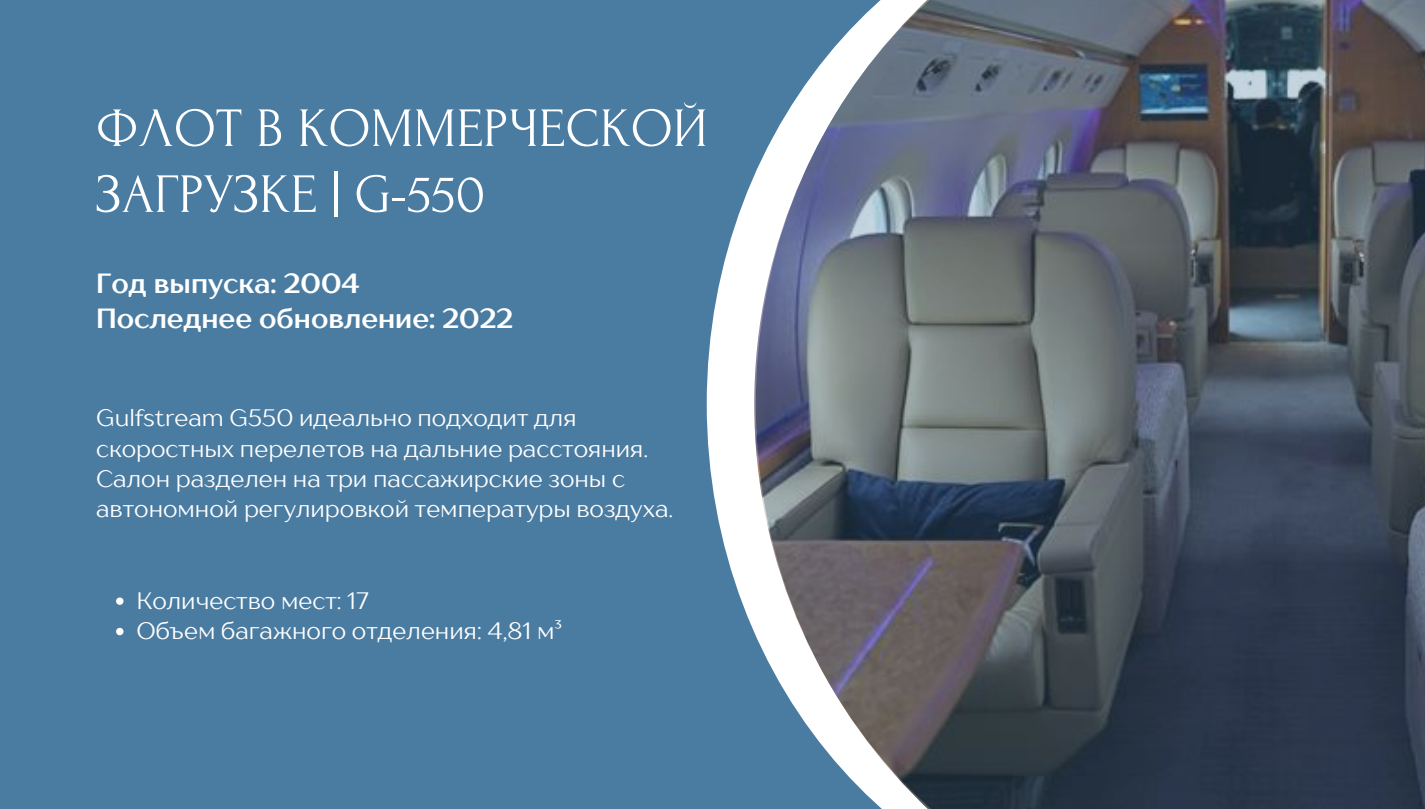
<style>
.page{position:relative;width:1425px;height:809px;background:#fff}
.page>*{position:absolute;margin:0;border:0;box-sizing:border-box;transform-origin:0 0}
.t1{font:55.25px/65.8px "Forum";color:#fff}
.t2{font:700 27.75px/35.5px "TT Drugs";color:#fff}
.t3{font:23.75px/30.2px "TT Drugs";color:#fff}
</style>
<div class="page">
<div style="left:0;top:0;width:1425px;height:808px;background:#4a7ba1"></div>
<svg style="left:707px;top:176px;width:47px;height:456px;fill:#fff"></svg>
<img style="left:754px;top:0;width:671px;height:808px">
<svg style="left:116px;top:597px;width:7px;height:7px"></svg>
<svg style="left:116px;top:627px;width:7px;height:8px"></svg>
<h1 class="t1" style="left:96px;top:96px;width:613px">ФЛОТ В КОММЕРЧЕСКОЙ<br>ЗАГРУЗКЕ | G-550</h1>
<p class="t2" style="left:96px;top:264px;width:419px">Год выпуска: 2004<br>Последнее обновление: 2022</p>
<p class="t3" style="left:96px;top:402px;width:579px">Gulfstreаm G550 идеально подходит для скоростных перелетов на дальние расстояния.<br>Салон разделен на три пассажирские зоны с автономной регулировкой температуры воздуха.</p>
<p class="t3" style="left:136px;top:584px;width:427px">Количество мест: 17<br>Объем багажного отделения: 4,81 м³</p>
</div>
